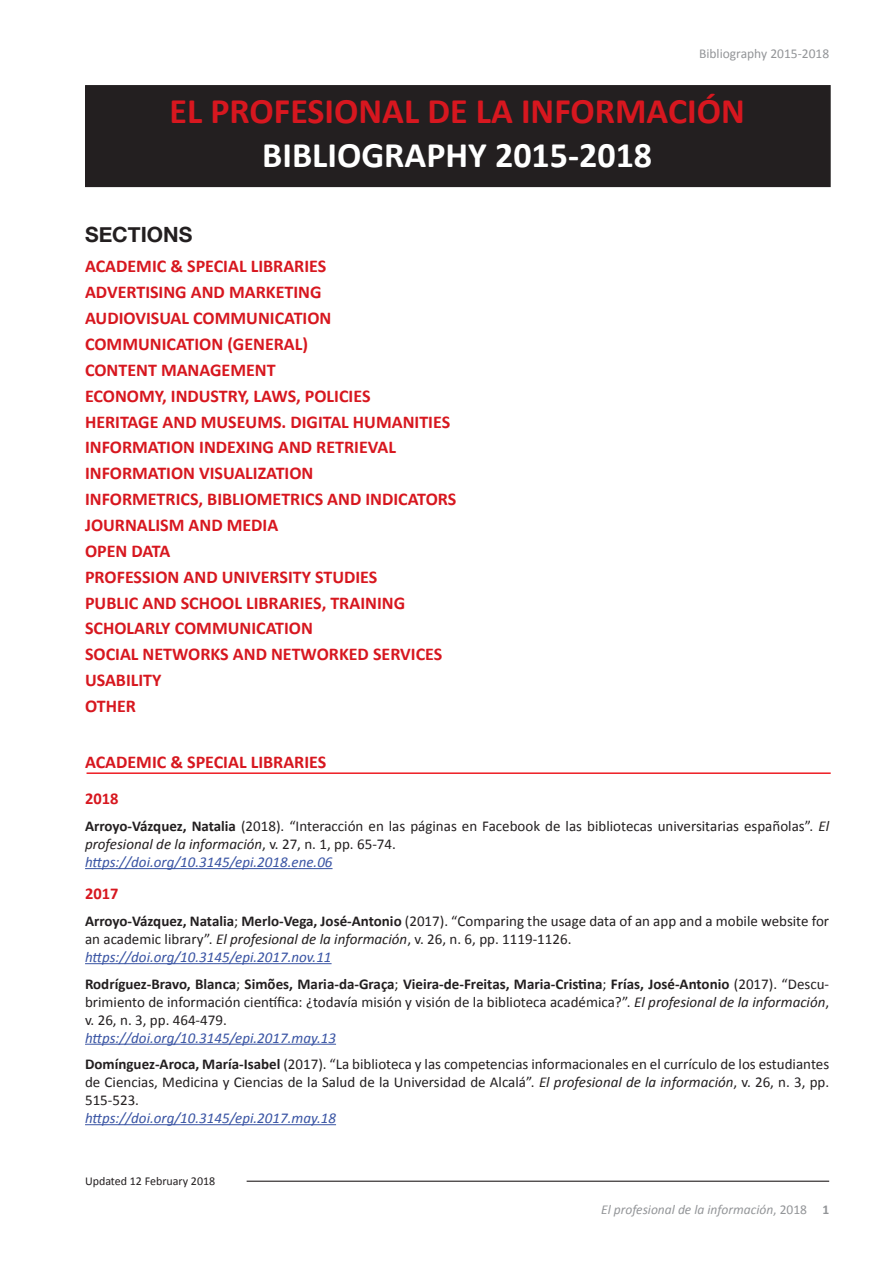
<style>
.page{position:relative;width:893px;height:1263px;background:#fff}
.page>*{position:absolute;margin:0;border:0;box-sizing:border-box;transform-origin:0 0}
.t1{font:700 36px "Calibri";color:#d7171f}
.t2{font:700 36px "Calibri";color:#fff}
.t3{font:700 21px "Helvetica Neue";color:#231f20}
.t4{font:700 18px/25.8px "Calibri";color:#d7171f}
.t5{font:700 16.5px "Calibri";color:#d7171f}
.t6{font:15px/18px "Calibri";color:#231f20}
.t7{font:italic 15px "Calibri";color:#3853a3}
.t8{font:italic 13.5px "Calibri";color:#939598}
.t9{font:13.5px "Calibri";color:#939598}
.t10{font:12px "Calibri";color:#231f20}
.s1{font-weight:700}
.s2{font-style:italic}
.s3{font-style:italic;color:#3853a3}
.s4{font-style:normal}
.s5{font-weight:700;font-style:normal}
</style>
<div class="page">
<div style="left:86px;top:86px;width:744px;height:100px;background:#231f20"></div>
<div style="left:85px;top:85px;width:746px;height:102px;border:2px solid #231f20"></div>
<hr style="left:85px;top:868px;width:248px;height:1px;background:#3853a3">
<hr style="left:85px;top:963px;width:247px;height:1px;background:#3853a3">
<hr style="left:85px;top:1044px;width:251px;height:1px;background:#3853a3">
<hr style="left:85px;top:1124px;width:251px;height:1px;background:#3853a3">
<hr style="left:247px;top:1180px;width:582px;height:2px;background:#231f20">
<hr style="left:87px;top:772px;width:744px;height:2px;background:#ee1d23">
<p class="t9" style="left:699px;top:45px;width:132px">Bibliography 2015-2018</p>
<h1 class="t1" style="left:169px;top:88px;width:577px">EL PROFESIONAL DE LA INFORMACIÓN</h1>
<h1 class="t2" style="left:262px;top:132px;width:391px">BIBLIOGRAPHY 2015-2018</h1>
<h2 class="t3" style="left:85px;top:218px;width:109px">SECTIONS</h2>
<p class="t4" style="left:85px;top:254px;width:373px">ACADEMIC &amp; SPECIAL LIBRARIES<br>ADVERTISING AND MARKETING<br>AUDIOVISUAL COMMUNICATION<br>COMMUNICATION (GENERAL)<br>CONTENT MANAGEMENT<br>ECONOMY, INDUSTRY, LAWS, POLICIES<br>HERITAGE AND MUSEUMS. DIGITAL HUMANITIES<br>INFORMATION INDEXING AND RETRIEVAL<br>INFORMATION VISUALIZATION<br>INFORMETRICS, BIBLIOMETRICS AND INDICATORS<br>JOURNALISM AND MEDIA<br>OPEN DATA<br>PROFESSION AND UNIVERSITY STUDIES<br>PUBLIC AND SCHOOL LIBRARIES, TRAINING<br>SCHOLARLY COMMUNICATION<br>SOCIAL NETWORKS AND NETWORKED SERVICES<br>USABILITY<br>OTHER</p>
<p class="t4" style="left:85px;top:749px;width:243px">ACADEMIC &amp; SPECIAL LIBRARIES</p>
<p class="t5" style="left:85px;top:788px;width:35px">2018</p>
<p class="t6" style="left:85px;top:817px;width:746px"><span class="s1">Arroyo-Vázquez, Natalia</span> (2018). “Interacción en las páginas en Facebook de las bibliotecas universitarias españolas”. <span class="s2">El profesional de la información</span>, v. 27, n. 1, pp. 65-74.<br><span class="s3">https://doi.org/10.3145/epi.2018.ene.06</span></p>
<p class="t5" style="left:85px;top:883px;width:35px">2017</p>
<p class="t6" style="left:85px;top:912px;width:746px"><span class="s1">Arroyo-Vázquez, Natalia</span>; <span class="s1">Merlo-Vega, José-Antonio</span> (2017). “Comparing the usage data of an app and a mobile website for an academic library”. <span class="s2">El profesional de la información</span>, v. 26, n. 6, pp. 1119-1126.<br><span class="s3">https://doi.org/10.3145/epi.2017.nov.11</span></p>
<p class="t6" style="left:85px;top:974px;width:746px;text-align:justify"><span class="s1">Rodríguez-Bravo, Blanca</span>; <span class="s1">Simões, Maria-da-Graça</span>; <span class="s1">Vieira-de-Freitas, Maria-Cristina</span>; <span class="s1">Frías, José-Antonio</span> (2017). “Descu&shy;brimiento de información científica: ¿todavía misión y visión de la biblioteca académica?”. <span class="s2">El profesional de la información</span>, v. 26, n. 3, pp. 464-479.</p>
<p class="t6" style="left:85px;top:1024px;width:746px;line-height:26.5px"><span class="s3">https://doi.org/10.3145/epi.2017.may.13<br></span><span class="s1">Domínguez-Aroca, María-Isabel</span> (2017). “La biblioteca y las competencias informacionales en el currículo de los estudiantes</p>
<p class="t6" style="left:85px;top:1073px;width:746px">de Ciencias, Medicina y Ciencias de la Salud de la Universidad de Alcalá”. <span class="s2">El profesional de la información</span>, v. 26, n. 3, pp.<br>515-523.</p>
<p class="t7" style="left:85px;top:1108px;width:252px">https://doi.org/10.3145/epi.2017.may.18</p>
<p class="t10" style="left:85px;top:1173px;width:132px">Updated 12 February 2018</p>
<p class="t8" style="left:601px;top:1200px;width:230px">El profesional de la información<span class="s4">, 2018</span> <span class="s5">1</span></p>
</div>
